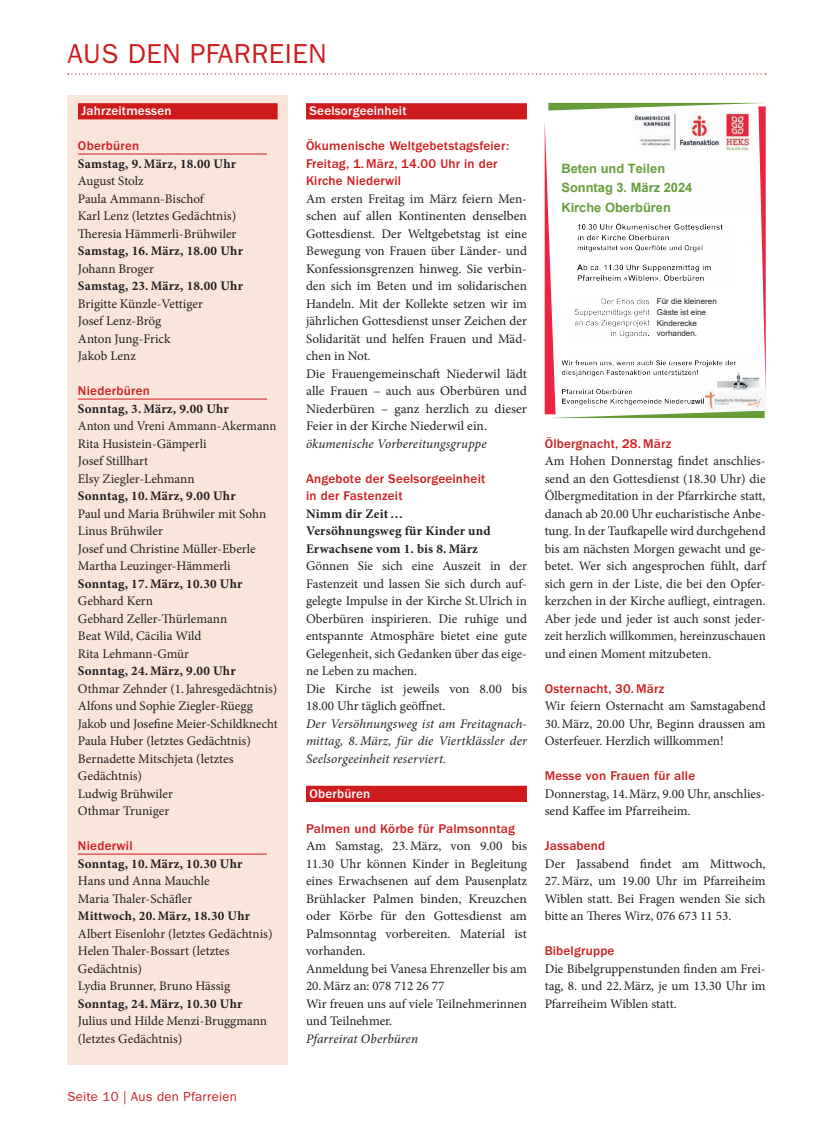
<style>
.page{position:relative;width:833px;height:1134px;background:#fff}
.page>*{position:absolute;margin:0;border:0;box-sizing:border-box;transform-origin:0 0}
.t1{font:27.5px "ITC Franklin Gothic Std";letter-spacing:.02em;color:#ce1b1d}
.t2{font:13.12px/17.5px "Minion Pro";color:#231f20}
.t3{font:700 13.12px/17.5px "Minion Pro";letter-spacing:.015em;color:#231f20}
.t4{font:500 13.12px/17.5px "ITC Franklin Gothic Std";letter-spacing:.015em;color:#ce1b1d}
.t5{font:italic 13.12px/17.5px "Minion Pro";letter-spacing:.01em;color:#231f20;text-align:justify}
.t6{font:500 13.12px "ITC Franklin Gothic Std";letter-spacing:.015em;color:#fff}
.t7{font:13.12px "ITC Franklin Gothic Std";letter-spacing:.02em;color:#ce1b1d}
.t8{font:700 12.88px/19.2px "Arial";color:#669e3a}
.t9{font:8px/10.6px "Arial";color:#231f20}
</style>
<div class="page">
<svg style="left:68px;top:73px;width:698px;height:2px"></svg>
<div style="left:306px;top:103px;width:221px;height:16px;background:#ce1b1d"></div>
<div style="left:306px;top:786px;width:221px;height:16px;background:#ce1b1d"></div>
<div style="left:67px;top:96px;width:221px;height:969px;background:#fae5da"></div>
<div style="left:78px;top:103px;width:200px;height:16px;background:#ce1b1d"></div>
<hr style="left:78px;top:154px;width:189px;height:1px;background:#ce1b1d">
<hr style="left:78px;top:399px;width:189px;height:1px;background:#ce1b1d">
<hr style="left:78px;top:854px;width:189px;height:1px;background:#ce1b1d">
<svg style="left:544px;top:103px;width:222px;height:315px"></svg>
<img style="left:633px;top:112px;width:117px;height:41px">
<img style="left:717px;top:372px;width:47px;height:19px">
<img style="left:705px;top:391px;width:60px;height:19px">
<h1 class="t1" style="left:67px;top:37px;width:261px">AUS DEN PFARREIEN</h1>
<p class="t6" style="left:81px;top:103px;width:91px">Jahrzeitmessen</p>
<p class="t4" style="left:78px;top:137px;width:63px">Oberbüren</p>
<p class="t3" style="left:78px;top:155px;width:160px">Samstag, 9. März, 18.00 Uhr</p>
<p class="t2" style="left:78px;top:172px;width:160px">August Stolz<br>Paula Ammann-Bischof<br>Karl Lenz (letztes Gedächtnis)<br>Theresia Hämmerli-Brühwiler</p>
<p class="t3" style="left:78px;top:242px;width:166px">Samstag, 16. März, 18.00 Uhr</p>
<p class="t2" style="left:78px;top:260px;width:78px">Johann Broger</p>
<p class="t3" style="left:78px;top:277px;width:166px">Samstag, 23. März, 18.00 Uhr</p>
<p class="t2" style="left:78px;top:295px;width:126px">Brigitte Künzle-Vettiger<br>Josef Lenz-Brög<br>Anton Jung-Frick<br>Jakob Lenz</p>
<p class="t4" style="left:78px;top:382px;width:73px">Niederbüren</p>
<p class="t3" style="left:78px;top:400px;width:152px">Sonntag, 3. März, 9.00 Uhr</p>
<p class="t2" style="left:78px;top:417px;width:200px">Anton und Vreni Ammann-Akermann<br>Rita Husistein-Gämperli<br>Josef Stillhart<br>Elsy Ziegler-Lehmann</p>
<p class="t3" style="left:78px;top:487px;width:159px">Sonntag, 10. März, 9.00 Uhr</p>
<p class="t2" style="left:78px;top:505px;width:190px">Paul und Maria Brühwiler mit Sohn<br>Linus Brühwiler<br>Josef und Christine Müller-Eberle<br>Martha Leuzinger-Hämmerli</p>
<p class="t3" style="left:78px;top:575px;width:166px">Sonntag, 17. März, 10.30 Uhr</p>
<p class="t2" style="left:78px;top:592px;width:151px">Gebhard Kern<br>Gebhard Zeller-Thürlemann<br>Beat Wild, Cäcilia Wild<br>Rita Lehmann-Gmür</p>
<p class="t3" style="left:78px;top:662px;width:159px">Sonntag, 24. März, 9.00 Uhr</p>
<p class="t2" style="left:78px;top:680px;width:201px">Othmar Zehnder (1.Jahresgedächtnis)<br>Alfons und Sophie Ziegler-Rüegg<br>Jakob und Josefine Meier-Schildknecht<br>Paula Huber (letztes Gedächtnis)<br>Bernadette Mitschjeta (letztes<br>Gedächtnis)<br>Ludwig Brühwiler<br>Othmar Truniger</p>
<p class="t4" style="left:78px;top:837px;width:56px">Niederwil</p>
<p class="t3" style="left:78px;top:855px;width:166px">Sonntag, 10. März, 10.30 Uhr</p>
<p class="t2" style="left:78px;top:872px;width:133px">Hans und Anna Mauchle<br>Maria Thaler-Schäfler</p>
<p class="t3" style="left:78px;top:907px;width:174px">Mittwoch, 20. März, 18.30 Uhr</p>
<p class="t2" style="left:78px;top:925px;width:196px">Albert Eisenlohr (letztes Gedächtnis)<br>Helen Thaler-Bossart (letztes<br>Gedächtnis)<br>Lydia Brunner, Bruno Hässig</p>
<p class="t3" style="left:78px;top:994px;width:166px">Sonntag, 24. März, 10.30 Uhr</p>
<p class="t2" style="left:78px;top:1012px;width:191px">Julius und Hilde Menzi-Bruggmann (letztes Gedächtnis)</p>
<p class="t6" style="left:309px;top:103px;width:98px">Seelsorgeeinheit</p>
<p class="t4" style="left:306px;top:137px;width:205px">Ökumenische Weltgebetstagsfeier:<br>Freitag, 1. März, 14.00 Uhr in der<br>Kirche Niederwil</p>
<p class="t2" style="left:306px;top:190px;width:222px">Am ersten Freitag im März feiern Men&shy;schen auf allen Kontinenten denselben Gottesdienst. Der Weltgebetstag ist eine Bewegung von Frauen über Länder- und Konfessionsgrenzen hinweg. Sie verbin&shy;den sich im Beten und im solidarischen Handeln. Mit der Kollekte setzen wir im jährlichen Gottesdienst unser Zeichen der Solidarität und helfen Frauen und Mäd&shy;chen in Not.<br>Die Frauengemeinschaft Niederwil lädt alle Frauen – auch aus Oberbüren und Niederbüren – ganz herzlich zu dieser Feier in der Kirche Niederwil ein.</p>
<p class="t5" style="left:306px;top:435px;width:182px">ökumenische Vorbereitungsgruppe</p>
<p class="t4" style="left:306px;top:470px;width:181px">Angebote der Seelsorgeeinheit in der Fastenzeit</p>
<p class="t3" style="left:306px;top:505px;width:186px">Nimm dir Zeit…<br>Versöhnungsweg für Kinder und<br>Erwachsene vom 1. bis 8. März</p>
<p class="t2" style="left:306px;top:557px;width:222px">Gönnen Sie sich eine Auszeit in der Fastenzeit und lassen Sie sich durch auf&shy;gelegte Impulse in der Kirche St.Ulrich in Oberbüren inspirieren. Die ruhige und entspannte Atmosphäre bietet eine gute Gelegenheit, sich Gedanken über das eige&shy;ne Leben zu machen.<br>Die Kirche ist jeweils von 8.00 bis 18.00 Uhr täglich geöffnet.</p>
<p class="t5" style="left:306px;top:715px;width:222px">Der Versöhnungsweg ist am Freitagnach&shy;mittag, 8. März, für die Viertklässler der Seelsorgeeinheit reserviert.</p>
<p class="t6" style="left:309px;top:786px;width:62px">Oberbüren</p>
<p class="t4" style="left:306px;top:820px;width:210px">Palmen und Körbe für Palmsonntag</p>
<p class="t2" style="left:306px;top:837px;width:222px">Am Samstag, 23.März, von 9.00 bis<br>11.30 Uhr können Kinder in Begleitung eines Erwachsenen auf dem Pausenplatz<br>Brühlacker Palmen binden, Kreuzchen oder Körbe für den Gottesdienst am<br>Palmsonntag vorbereiten. Material ist vorhanden.<br>Anmeldung bei Vanesa Ehrenzeller bis am<br>20.März an: 078 712 26 77<br>Wir freuen uns auf viele Teilnehmerinnen und Teilnehmer.</p>
<p class="t5" style="left:306px;top:1030px;width:113px">Pfarreirat Oberbüren</p>
<p class="t8" style="left:561px;top:159px;width:132px">Beten und Teilen<br>Sonntag 3. März 2024<br>Kirche Oberbüren</p>
<p class="t9" style="left:657px;top:296px;width:61px">Für die kleineren<br>Gäste ist eine<br>Kinderecke vorhanden.</p>
<p class="t4" style="left:544px;top:435px;width:128px">Ölbergnacht, 28. März</p>
<p class="t2" style="left:544px;top:452px;width:222px;text-align:justify">Am Hohen Donnerstag findet anschlies&shy;send an den Gottesdienst (18.30 Uhr) die Ölbergmeditation in der Pfarrkirche statt, danach ab 20.00 Uhr eucharistische Anbe&shy;tung. In der Taufkapelle wird durchgehend bis am nächsten Morgen gewacht und ge&shy;betet. Wer sich angesprochen fühlt, darf sich gern in der Liste, die bei den Opfer&shy;kerzchen in der Kirche aufliegt, eintragen.<br>Aber jede und jeder ist auch sonst jeder&shy;zeit herzlich willkommen, hereinzuschauen und einen Moment mitzubeten.</p>
<p class="t4" style="left:544px;top:680px;width:121px">Osternacht, 30. März</p>
<p class="t2" style="left:544px;top:697px;width:222px;text-align:justify">Wir feiern Osternacht am Samstagabend 30.März, 20.00 Uhr, Beginn draussen am Osterfeuer. Herzlich willkommen!</p>
<p class="t4" style="left:544px;top:767px;width:152px">Messe von Frauen für alle</p>
<p class="t2" style="left:544px;top:785px;width:222px">Donnerstag, 14.März, 9.00 Uhr, anschlies&shy;send Kaffee im Pfarreiheim.</p>
<p class="t4" style="left:544px;top:837px;width:62px">Jassabend</p>
<p class="t2" style="left:544px;top:855px;width:222px;text-align:justify">Der Jassabend findet am Mittwoch, 27.März, um 19.00 Uhr im Pfarreiheim Wiblen statt. Bei Fragen wenden Sie sich bitte an Theres Wirz, 076 673 11 53.</p>
<p class="t4" style="left:544px;top:942px;width:71px">Bibelgruppe</p>
<p class="t2" style="left:544px;top:960px;width:222px;text-align:justify">Die Bibelgruppenstunden finden am Frei&shy;tag, 8. und 22.März, je um 13.30 Uhr im Pfarreiheim Wiblen statt.</p>
<p class="t7" style="left:67px;top:1089px;width:171px">Seite 10 | Aus den Pfarreien</p>
</div>
